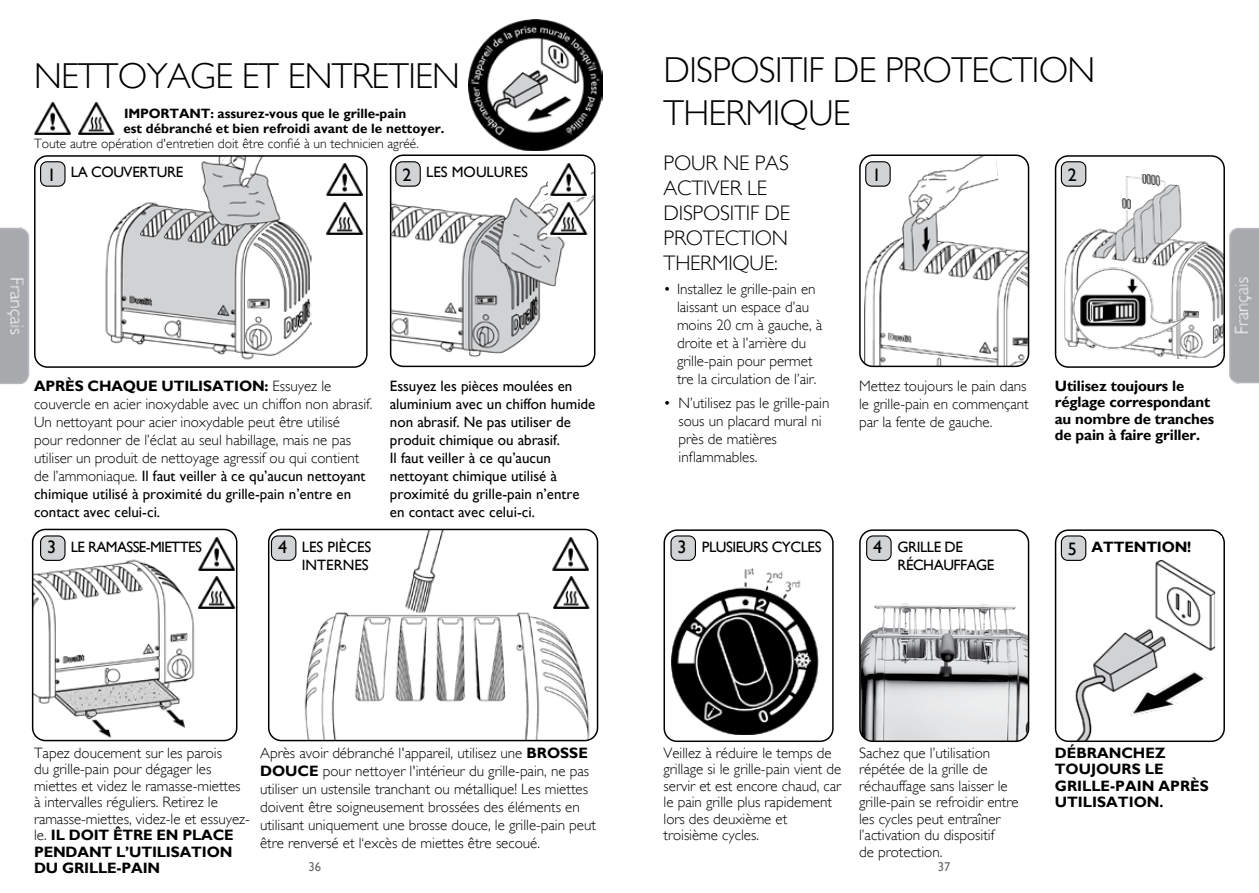
<style>
.page{position:relative;width:1259px;height:893px;background:#fff}
.page>*{position:absolute;margin:0;border:0;box-sizing:border-box;transform-origin:0 0}
.t1{font:300 36px/43.2px "Gill Sans";letter-spacing:-.02em;color:#000}
.t2{font:300 21px/25.2px "Gill Sans";letter-spacing:-.01em;color:#000}
.t3{font:18px "Gill Sans";color:#000}
.t4{font:300 15px/18px "Gill Sans";color:#000}
.t5{font:15px/18px "Gill Sans";color:#000}
.t6{font:700 15px/16.5px "Gill Sans";letter-spacing:-.01em;color:#000}
.t7{font:15px/18px "Gill Sans";letter-spacing:-.03em;color:#000}
.t8{font:15px "Gill Sans";letter-spacing:-.04em;color:#000}
.t9{font:15px "Gill Sans";letter-spacing:-.025em;color:#000}
.t10{font:700 13.5px/15px "Gill Sans";color:#000}
.t11{font:300 13.5px "Gill Sans";color:#000}
.t12{font:12.75px "Gill Sans";color:#6d6e71}
.s1{font-size:18px}
.s2{font-weight:700}
.s3{font-weight:400}
</style>
<div class="page">
<img style="left:391px;top:157px;width:204px;height:209px">
<div style="left:390px;top:154px;width:205px;height:213px;border:2px solid #000;border-radius:13px"></div>
<img style="left:37px;top:158px;width:275px;height:207px">
<div style="left:34px;top:155px;width:333px;height:213px;border:2px solid #000;border-radius:13px"></div>
<img style="left:33px;top:529px;width:204px;height:212px">
<div style="left:32px;top:529px;width:205px;height:212px;border:2px solid #000;border-radius:13px"></div>
<img style="left:269px;top:529px;width:328px;height:212px">
<div style="left:268px;top:529px;width:330px;height:212px;border:2px solid #000;border-radius:13px"></div>
<div style="left:41px;top:162px;width:24px;height:24px;background:#d1d3d4;border-radius:6px"></div>
<div style="left:40px;top:161px;width:26px;height:26px;border:1px solid #000;border-radius:6px"></div>
<div style="left:396px;top:162px;width:24px;height:24px;background:#d1d3d4;border-radius:6px"></div>
<div style="left:395px;top:161px;width:26px;height:26px;border:1px solid #000;border-radius:6px"></div>
<div style="left:41px;top:536px;width:24px;height:24px;background:#d1d3d4;border-radius:6px"></div>
<div style="left:40px;top:535px;width:26px;height:26px;border:1px solid #000;border-radius:6px"></div>
<div style="left:271px;top:536px;width:25px;height:24px;background:#d1d3d4;border-radius:6px"></div>
<div style="left:271px;top:535px;width:25px;height:26px;border:1px solid #000;border-radius:6px"></div>
<img style="left:469px;top:20px;width:133px;height:130px">
<div style="left:300px;top:538px;width:95px;height:17px;background:#fff"></div>
<img style="left:1057px;top:560px;width:158px;height:179px">
<div style="left:1054px;top:529px;width:171px;height:213px;border:2px solid #000;border-radius:13px"></div>
<div style="left:1061px;top:162px;width:24px;height:24px;background:#d1d3d4;border-radius:6px"></div>
<div style="left:1060px;top:161px;width:26px;height:26px;border:1px solid #000;border-radius:6px"></div>
<div style="left:1061px;top:536px;width:24px;height:24px;background:#d1d3d4;border-radius:6px"></div>
<div style="left:1060px;top:535px;width:26px;height:26px;border:1px solid #000;border-radius:6px"></div>
<img style="left:671px;top:567px;width:148px;height:167px">
<div style="left:663px;top:529px;width:170px;height:213px;border:2px solid #000;border-radius:13px"></div>
<div style="left:671px;top:536px;width:24px;height:24px;background:#d1d3d4;border-radius:6px"></div>
<div style="left:670px;top:535px;width:26px;height:26px;border:1px solid #000;border-radius:6px"></div>
<div style="left:866px;top:536px;width:25px;height:24px;background:#d1d3d4;border-radius:6px"></div>
<div style="left:866px;top:535px;width:25px;height:26px;border:1px solid #000;border-radius:6px"></div>
<img style="left:862px;top:603px;width:166px;height:138px">
<div style="left:859px;top:529px;width:170px;height:213px;border:2px solid #000;border-radius:13px"></div>
<img style="left:1218px;top:228px;width:41px;height:156px">
<img style="left:0;top:219px;width:41px;height:165px">
<img style="left:78px;top:102px;width:37px;height:33px">
<img style="left:34px;top:102px;width:36px;height:33px">
<img style="left:327px;top:202px;width:41px;height:33px">
<img style="left:553px;top:576px;width:43px;height:33px">
<img style="left:198px;top:576px;width:40px;height:33px">
<img style="left:326px;top:163px;width:36px;height:33px">
<img style="left:550px;top:537px;width:39px;height:33px">
<img style="left:196px;top:537px;width:38px;height:33px">
<div style="left:549px;top:163px;width:42px;height:34px;background:#fff"></div>
<img style="left:548px;top:163px;width:38px;height:33px">
<svg style="left:546px;top:196px;width:45px;height:41px"></svg>
<img style="left:551px;top:202px;width:43px;height:33px">
<img style="left:1064px;top:174px;width:158px;height:185px">
<div style="left:1054px;top:155px;width:171px;height:213px;border:2px solid #000;border-radius:13px"></div>
<img style="left:864px;top:157px;width:164px;height:209px">
<div style="left:859px;top:154px;width:170px;height:213px;border:2px solid #000;border-radius:13px"></div>
<h1 class="t1" style="left:34px;top:55px;width:427px">NETTOYAGE ET ENTRETIEN</h1>
<p class="t10" style="left:123px;top:106px;width:323px">IMPORTANT: assurez-vous que le grille-pain<br>est débranché et bien refroidi avant de le nettoyer.</p>
<p class="t11" style="left:34px;top:136px;width:386px">Toute autre opération d'entretien doit être confié à un technicien agréé.</p>
<h1 class="t1" style="left:663px;top:48px;width:433px">DISPOSITIF DE PROTECTION<br>THERMIQUE</h1>
<p class="t9" style="left:47px;top:164px;width:138px"><span class="s1">1</span> LA COUVERTURE</p>
<p class="t3" style="left:402px;top:164px;width:10px">2</p>
<p class="t5" style="left:426px;top:163px;width:103px">LES MOULURES</p>
<p class="t4" style="left:34px;top:377px;width:340px"><span class="s2">APRÈS CHAQUE UTILISATION:</span> Essuyez le couvercle en acier inoxydable avec un chiffon non abrasif.<br>Un nettoyant pour acier inoxydable peut être utilisé<br>pour redonner de l’éclat au seul habillage, mais ne pas utiliser un produit de nettoyage agressif ou qui contient de l’ammoniaque. <span class="s3">Il faut veiller à ce qu’aucun nettoyant chimique utilisé à proximité du grille-pain n’entre en contact avec celui-ci.</span></p>
<p class="t5" style="left:390px;top:377px;width:207px">Essuyez les pièces moulées en aluminium avec un chiffon humide non abrasif. Ne pas utiliser de produit chimique ou abrasif.<br>Il faut veiller à ce qu’aucun nettoyant chimique utilisé à proximité du grille-pain n’entre en contact avec celui-ci.</p>
<h2 class="t2" style="left:663px;top:150px;width:128px">POUR NE PAS<br>ACTIVER LE<br>DISPOSITIF DE<br>PROTECTION<br>THERMIQUE:</h2>
<p class="t4" style="left:677px;top:280px;width:147px;text-indent:-14px">• Installez le grille-pain en laissant un espace d’au moins 20 cm à gauche, à droite et à l’arrière du grille-pain pour permet tre la circulation de l’air.</p>
<p class="t4" style="left:678px;top:394px;width:152px;text-indent:-15px">• N’utilisez pas le grille-pain sous un placard mural ni près de matières inflammables.</p>
<p class="t3" style="left:872px;top:164px;width:10px">1</p>
<p class="t3" style="left:1068px;top:164px;width:10px">2</p>
<p class="t4" style="left:859px;top:377px;width:171px">Mettez toujours le pain dans le grille-pain en commençant par la fente de gauche.</p>
<p class="t6" style="left:1054px;top:378px;width:161px">Utilisez toujours le réglage correspondant au nombre de tranches de pain à faire griller.</p>
<p class="t8" style="left:47px;top:538px;width:156px"><span class="s1">3</span> LE RAMASSE-MIETTES</p>
<p class="t3" style="left:278px;top:537px;width:10px">4</p>
<p class="t5" style="left:302px;top:537px;width:71px">LES PIÈCES<br>INTERNES</p>
<p class="t3" style="left:677px;top:537px;width:10px">3</p>
<p class="t7" style="left:702px;top:537px;width:121px">PLUSIEURS CYCLES</p>
<p class="t7" style="left:897px;top:537px;width:98px;text-indent:-24px"><span class="s1">4</span> GRILLE DE<br>RÉCHAUFFAGE</p>
<p class="t3" style="left:1068px;top:538px;width:10px">5</p>
<p class="t6" style="left:1091px;top:538px;width:101px">ATTENTION!</p>
<p class="t4" style="left:34px;top:744px;width:217px;line-height:16.5px">Tapez doucement sur les parois<br>du grille-pain pour dégager les miettes et videz le ramasse-miettes à intervalles réguliers. Retirez le ramasse-miettes, videz-le et essuyez&shy;le. <span class="s2">IL DOIT ÊTRE EN PLACE<br>PENDANT L’UTILISATION<br>DU GRILLE-PAIN</span></p>
<p class="t4" style="left:260px;top:743px;width:337px">Après avoir débranché l'appareil, utilisez une <span class="s2">BROSSE DOUCE</span> pour nettoyer l'intérieur du grille-pain, ne pas utiliser un ustensile tranchant ou métallique! Les miettes doivent être soigneusement brossées des éléments en utilisant uniquement une brosse douce, le grille-pain peut être renversé et l‘excès de miettes être secoué.</p>
<p class="t4" style="left:663px;top:744px;width:179px;line-height:16.5px">Veillez à réduire le temps de grillage si le grille-pain vient de servir et est encore chaud, car le pain grille plus rapidement lors des deuxième et troisième cycles.</p>
<p class="t4" style="left:859px;top:744px;width:161px;line-height:16.5px">Sachez que l’utilisation répétée de la grille de réchauffage sans laisser le grille-pain se refroidir entre les cycles peut entraîner l’activation du dispositif<br>de protection.</p>
<p class="t12" style="left:308px;top:859px;width:14px">36</p>
<p class="t12" style="left:938px;top:859px;width:14px">37</p>
<p class="t6" style="left:1054px;top:744px;width:155px">DÉBRANCHEZ<br>TOUJOURS LE<br>GRILLE-PAIN APRÈS<br>UTILISATION.</p>
</div>
